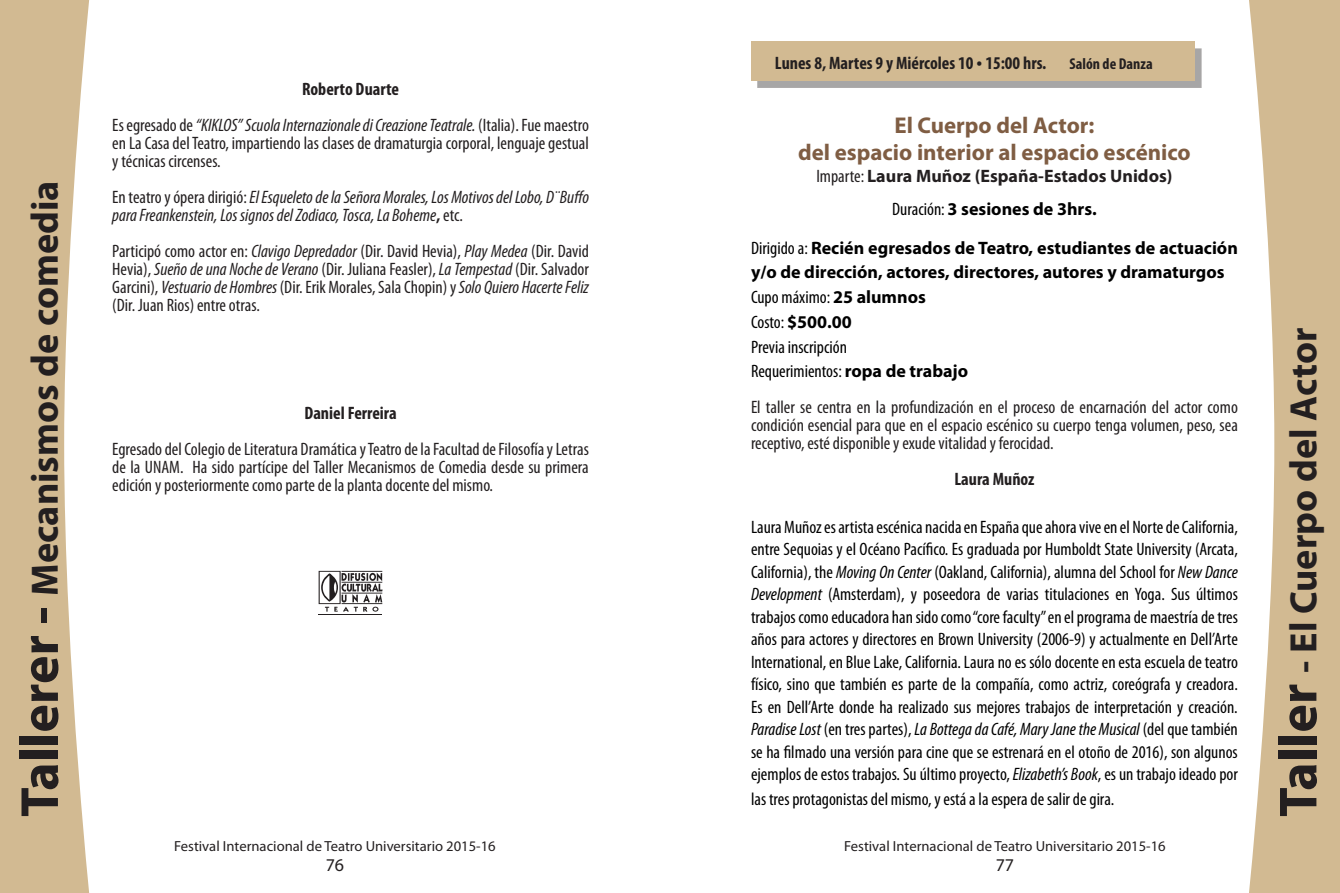
<style>
.page{position:relative;width:1340px;height:893px;background:#fff}
.page>*{position:absolute;margin:0;border:0;box-sizing:border-box;transform-origin:0 0}
.t1{font:700 38.25px "Myriad Pro";color:#231f20}
.t2{font:700 22.95px/27.4px "Myriad Pro";color:#7f5d43;text-align:center}
.t3{font:condensed 18px/22.5px "Myriad Pro";color:#000;text-align:justify}
.t4{font:condensed 18px/18px "Myriad Pro";color:#231f20;text-align:justify}
.t5{font:italic condensed 18px/36px "Myriad Pro";color:#231f20;text-align:center}
.t6{font:700 18px/24.8px "Myriad Pro";color:#000}
.t7{font:700 18px/33.8px "Myriad Pro";color:#231f20;text-align:center}
.t8{font:700 condensed 18px "Myriad Pro";color:#231f20}
.t9{font:18px "Myriad Pro";color:#231f20}
.t10{font:700 condensed 15.75px "Myriad Pro";color:#231f20}
.t11{font:14.62px "Myriad Pro";color:#231f20}
.s1{font-size:54px}
.s2{font-weight:700;font-style:normal}
.s3{font-style:normal}
.s4{font-style:italic}
.s5{font-size:20.25px}
.s6{font-weight:400;font-stretch:condensed}
.s7{font-weight:400;font-stretch:condensed;color:#000}
.s8{color:#000}
</style>
<div class="page">
<svg style="left:0;top:0;width:90px;height:893px;background:#d8c3a0"></svg>
<hr style="left:318px;top:614px;width:64px;height:1px;background:#231f20">
<svg style="left:318px;top:571px;width:64px;height:41px"></svg>
<svg style="left:1249px;top:0;width:90px;height:893px;fill:#d2ba92"></svg>
<div style="left:757px;top:49px;width:444px;height:39px;background:#a7a6a6"></div>
<div style="left:751px;top:42px;width:443px;height:39px;background:#d2ba92"></div>
<h1 class="t1" style="left:20px;top:817px;width:638px;rotate:-90deg"><span class="s1">Tallerer -</span> Mecanismos de comedia</h1>
<p class="t5" style="left:112px;top:70px;width:478px"><span class="s2">Roberto Duarte<br></span><span class="s3">Es egresado de</span> “KIKLOS”Scuola Internazionale di Creazione Teatrale. <span class="s3">(Italia). Fue maestro</span></p>
<p class="t4" style="left:112px;top:133px;width:478px">en La Casa del Teatro, impartiendo las clases de dramaturgia corporal, lenguaje gestual y técnicas circenses.</p>
<p class="t5" style="left:112px;top:187px;width:478px;line-height:18px;text-align:left"><span class="s3">En teatro y ópera dirigió:</span> El Esqueleto de la Señora Morales, Los Motivos del Lobo, D¨Buffo para Freankenstein, Los signos del Zodiaco, Tosca, La Boheme<span class="s2">,</span> <span class="s3">etc.</span></p>
<p class="t4" style="left:112px;top:241px;width:478px">Participó como actor en: <span class="s4">Clavigo Depredador</span> (Dir. David Hevia), <span class="s4">Play Medea</span> (Dir. David Hevia), <span class="s4">Sueño de una Noche de Verano</span> (Dir. Juliana Feasler), <span class="s4">La Tempestad</span> (Dir. Salvador Garcini), <span class="s4">Vestuario de Hombres</span> (Dir. Erik Morales, Sala Chopin) y <span class="s4">Solo Quiero Hacerte Feliz </span>(Dir. Juan Rios) entre otras.</p>
<p class="t8" style="left:304px;top:401px;width:94px">Daniel Ferreira</p>
<p class="t4" style="left:112px;top:439px;width:478px">Egresado del Colegio de Literatura Dramática y Teatro de la Facultad de Filosofía y Letras de la UNAM. Ha sido partícipe del Taller Mecanismos de Comedia desde su primera edición y posteriormente como parte de la planta docente del mismo.</p>
<p class="t8" style="left:775px;top:52px;width:273px">Lunes 8, Martes 9 y Miércoles 10 <span class="s5">•</span> 15:00 hrs.</p>
<p class="t10" style="left:1069px;top:54px;width:85px">Salón de Danza</p>
<p class="t2" style="left:798px;top:110px;width:394px">El Cuerpo del Actor:<br>del espacio interior al espacio escénico</p>
<p class="t7" style="left:816px;top:158px;width:358px"><span class="s6">Imparte:</span> Laura Muñoz (España-Estados Unidos)<br><span class="s7">Duración:</span> <span class="s8">3 sesiones de 3hrs.</span></p>
<p class="t6" style="left:751px;top:235px;width:488px"><span class="s6">Dirigido a:</span> Recién egresados de Teatro, estudiantes de actuación y/o de dirección, actores, directores, autores y dramaturgos <span class="s6">Cupo máximo:</span> 25 alumnos<br><span class="s6">Costo:</span> $500.00<br><span class="s6">Previa inscripción<br>Requerimientos:</span> ropa de trabajo</p>
<p class="t4" style="left:751px;top:398px;width:488px">El taller se centra en la profundización en el proceso de encarnación del actor como condición esencial para que en el espacio escénico su cuerpo tenga volumen, peso, sea receptivo, esté disponible y exude vitalidad y ferocidad.</p>
<p class="t8" style="left:954px;top:468px;width:82px">Laura Muñoz</p>
<p class="t3" style="left:751px;top:515px;width:488px">Laura Muñoz es artista escénica nacida en España que ahora vive en el Norte de California, entre Sequoias y el Océano Pacífico. Es graduada por Humboldt State University (Arcata, California), the <span class="s4">Moving On Center</span> (Oakland, California), alumna del School for <span class="s4">New Dance Development</span> (Amsterdam), y poseedora de varias titulaciones en Yoga. Sus últimos trabajos como educadora han sido como “core faculty” en el programa de maestría de tres años para actores y directores en Brown University (2006-9) y actualmente en Dell’Arte International, en Blue Lake, California. Laura no es sólo docente en esta escuela de teatro físico, sino que también es parte de la compañía, como actriz, coreógrafa y creadora.<br>Es en Dell’Arte donde ha realizado sus mejores trabajos de interpretación y creación.<br><span class="s4">Paradise Lost</span> (en tres partes), <span class="s4">La Bottega da Café, Mary Jane the Musical</span> (del que también se ha filmado una versión para cine que se estrenará en el otoño de 2016), son algunos ejemplos de estos trabajos. Su último proyecto, <span class="s4">Elizabeth’s Book</span>, es un trabajo ideado por</p>
<p class="t3" style="left:751px;top:787px;width:365px">las tres protagonistas del mismo, y está a la espera de salir de gira.</p>
<p class="t11" style="left:174px;top:837px;width:323px">Festival Internacional de Teatro Universitario 2015-16</p>
<p class="t11" style="left:844px;top:837px;width:323px">Festival Internacional de Teatro Universitario 2015-16</p>
<p class="t9" style="left:326px;top:853px;width:20px">76</p>
<p class="t9" style="left:995px;top:853px;width:20px">77</p>
<h1 class="t1" style="left:1278px;top:817px;width:490px;rotate:-90deg"><span class="s1">Taller</span> - El Cuerpo del Actor</h1>
</div>
